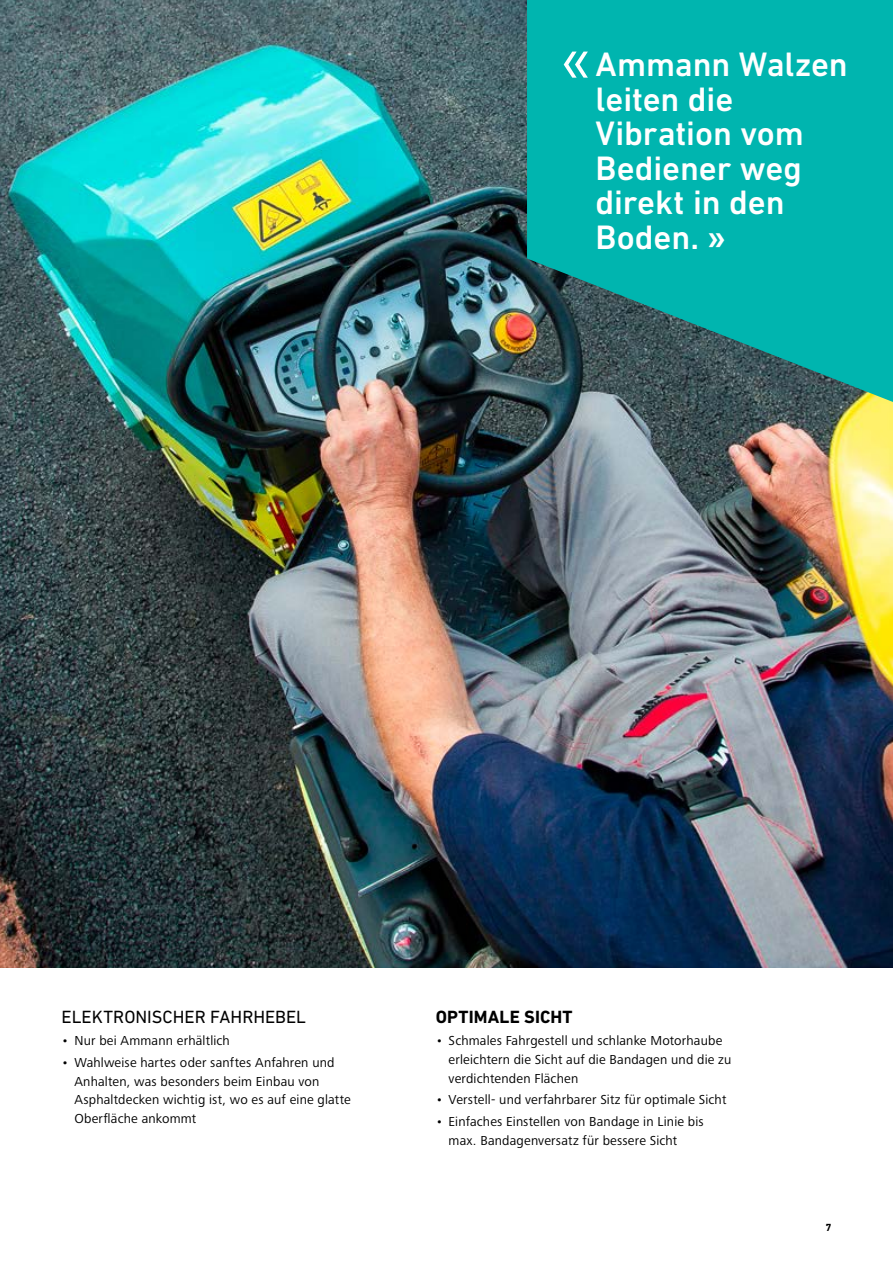
<style>
.page{position:relative;width:893px;height:1263px;background:#fff}
.page>*{position:absolute;margin:0;border:0;box-sizing:border-box;transform-origin:0 0}
.t1{font:65.55px "Frutiger Next LTW1 G";color:#fff}
.t2{font:500 34.5px/34.5px "DIN Next LT Pro";letter-spacing:-.005em;color:#fff}
.t3{font:18px "DIN Next LT Pro";color:#000}
.t4{font:700 18px "DIN Next LT Pro";letter-spacing:.01em;color:#000}
.t5{font:13.5px/18.8px "Frutiger Next LTW1 G";letter-spacing:.01em;color:#000}
.t6{font:700 10.5px "DIN Next LT Pro";color:#000}
.s1{font-family:"Frutiger Next LTW1 G";font-weight:700}
</style>
<div class="page">
<img style="left:0;top:0;width:893px;height:967px">
<svg style="left:527px;top:0;width:366px;height:402px;background:#0ba39e"></svg>
<h1 class="t1" style="left:562px;top:22px;width:30px">«</h1>
<h2 class="t2" style="left:596px;top:47px;width:254px">Ammann Walzen leiten die<br>Vibration vom<br>Bediener weg direkt in den<br>Boden. <span class="s1">»</span></h2>
<h3 class="t3" style="left:62px;top:1006px;width:246px">ELEKTRONISCHER FAHRHEBEL</h3>
<p class="t5" style="left:62px;top:1031px;width:170px">• Nur bei Ammann erhältlich</p>
<p class="t5" style="left:74px;top:1053px;width:278px;text-indent:-13px">• Wahlweise hartes oder sanftes Anfahren und Anhalten, was besonders beim Einbau von Asphaltdecken wichtig ist, wo es auf eine glatte Oberfläche ankommt</p>
<h3 class="t4" style="left:436px;top:1006px;width:138px">OPTIMALE SICHT</h3>
<p class="t5" style="left:449px;top:1031px;width:284px;text-indent:-13px">• Schmales Fahrgestell und schlanke Motorhaube erleichtern die Sicht auf die Bandagen und die zu verdichtenden Flächen</p>
<p class="t5" style="left:436px;top:1091px;width:292px">• Verstell- und verfahrbarer Sitz für optimale Sicht</p>
<p class="t5" style="left:449px;top:1113px;width:257px;text-indent:-13px">• Einfaches Einstellen von Bandage in Linie bis max. Bandagenversatz für bessere Sicht</p>
<p class="t6" style="left:826px;top:1221px;width:7px">7</p>
</div>
